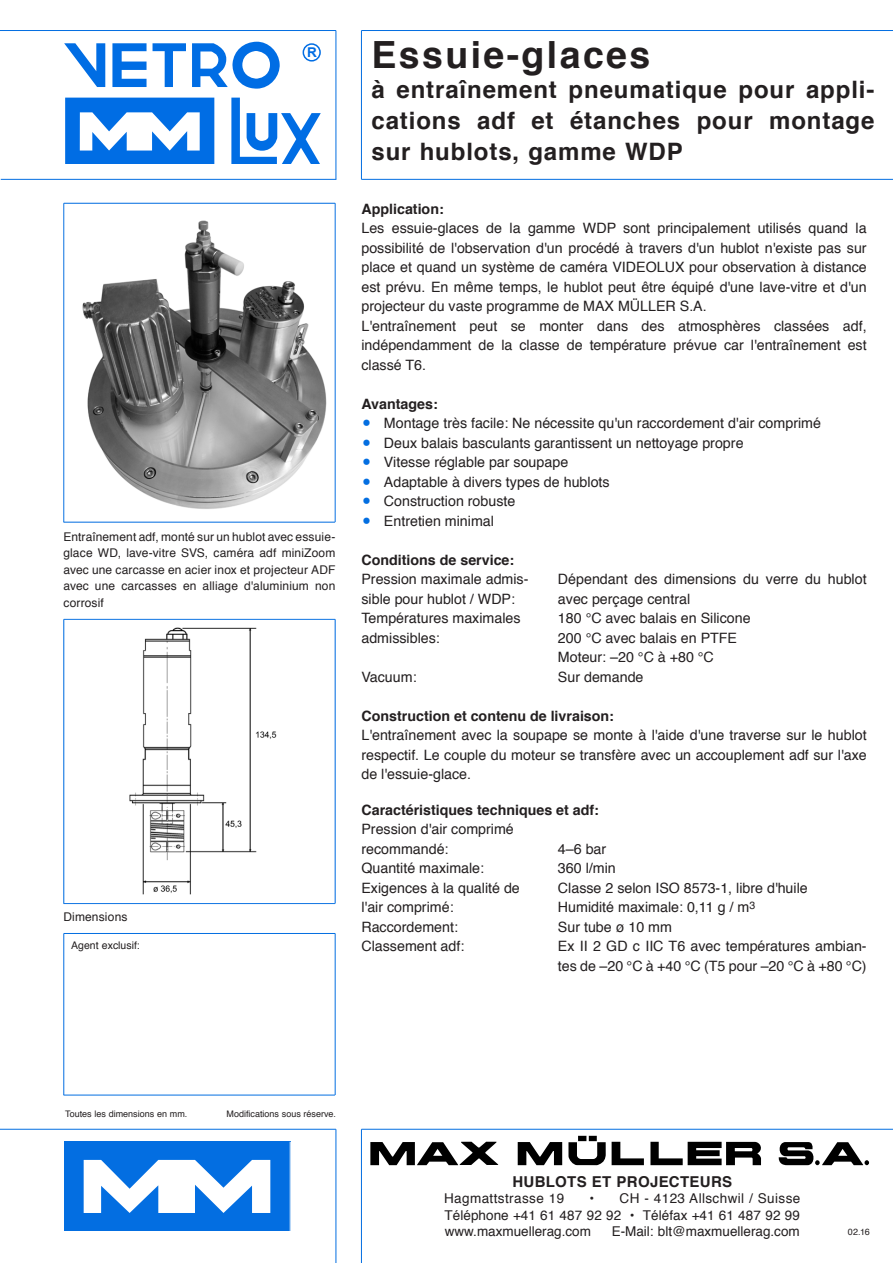
<style>
.page{position:relative;width:893px;height:1263px;background:#fff}
.page>*{position:absolute;margin:0;border:0;box-sizing:border-box;transform-origin:0 0}
.t1{font:700 37.5px "Helvetica";letter-spacing:.065em;color:#231f20}
.t2{font:700 24px/30.8px "Helvetica";letter-spacing:.035em;color:#231f20;text-align:justify}
.t3{font:700 15px "Helvetica";letter-spacing:.02em;color:#231f20}
.t4{font:14.25px/19.5px "Helvetica";color:#231f20}
.t5{font:700 14.25px "Helvetica";color:#231f20}
.t6{font:13.5px/16.2px "Helvetica";letter-spacing:.005em;color:#231f20;text-align:justify}
.t7{font:13.5px "Helvetica";letter-spacing:.03em;color:#231f20}
.t8{font:700 13.5px "Arial";color:#006de4}
.t9{font:12px/16.5px "Helvetica";letter-spacing:.01em;color:#231f20;text-align:justify}
.t10{font:10.5px "Helvetica";color:#231f20}
.t11{font:9px "Helvetica";color:#231f20}
.s1{font-size:28.5px;color:#036ee1}
</style>
<div class="page">
<hr style="left:361px;top:30px;width:532px;height:1px;background:#036ee1">
<hr style="left:361px;top:179px;width:532px;height:1px;background:#036ee1">
<hr style="left:361px;top:31px;width:1px;height:148px;background:#036ee1">
<hr style="left:361px;top:1129px;width:532px;height:1px;background:#036ee1">
<hr style="left:0;top:1129px;width:336px;height:1px;background:#036ee1">
<hr style="left:336px;top:1129px;width:1px;height:134px;background:#036ee1">
<hr style="left:361px;top:1129px;width:1px;height:134px;background:#036ee1">
<svg style="left:568px;top:1142px;width:38px;height:23px"></svg>
<div style="left:589px;top:1136px;width:8px;height:5px;background:#000"></div>
<div style="left:578px;top:1136px;width:8px;height:5px;background:#000"></div>
<svg style="left:518px;top:1142px;width:44px;height:23px"></svg>
<svg style="left:650px;top:1142px;width:111px;height:23px"></svg>
<svg style="left:612px;top:1142px;width:32px;height:23px"></svg>
<svg style="left:370px;top:1142px;width:128px;height:23px"></svg>
<svg style="left:778px;top:1142px;width:91px;height:23px"></svg>
<div style="left:64px;top:1142px;width:226px;height:89px;background:#036ee1"></div>
<svg style="left:84px;top:1160px;width:186px;height:53px"></svg>
<hr style="left:0;top:30px;width:336px;height:1px;background:#036ee1">
<hr style="left:1px;top:179px;width:335px;height:1px;background:#036ee1">
<hr style="left:336px;top:31px;width:1px;height:148px;background:#036ee1">
<svg style="left:64px;top:43px;width:41px;height:44px"></svg>
<svg style="left:112px;top:43px;width:35px;height:44px"></svg>
<svg style="left:153px;top:43px;width:33px;height:44px"></svg>
<svg style="left:192px;top:41px;width:88px;height:48px"></svg>
<div style="left:242px;top:51px;width:28px;height:28px;background:#fff;border-radius:50%"></div>
<div style="left:65px;top:98px;width:149px;height:65px;background:#006de4"></div>
<svg style="left:80px;top:112px;width:120px;height:39px"></svg>
<svg style="left:231px;top:98px;width:90px;height:65px"></svg>
<div style="left:303px;top:43px;width:18px;height:19px;border:2px solid #006de4;border-radius:50%"></div>
<hr style="left:335px;top:203px;width:1px;height:319px;background:#036ee1">
<hr style="left:63px;top:203px;width:1px;height:319px;background:#036ee1">
<hr style="left:64px;top:522px;width:271px;height:1px;background:#036ee1">
<hr style="left:64px;top:203px;width:271px;height:1px;background:#036ee1">
<img style="left:82px;top:220px;width:245px;height:289px">
<hr style="left:335px;top:619px;width:1px;height:284px;background:#036ee1">
<hr style="left:63px;top:619px;width:1px;height:284px;background:#036ee1">
<hr style="left:64px;top:903px;width:271px;height:1px;background:#036ee1">
<hr style="left:64px;top:619px;width:271px;height:1px;background:#036ee1">
<img style="left:129px;top:627px;width:148px;height:268px">
<hr style="left:335px;top:933px;width:1px;height:162px;background:#036ee1">
<hr style="left:63px;top:933px;width:1px;height:162px;background:#036ee1">
<hr style="left:64px;top:1095px;width:271px;height:1px;background:#036ee1">
<hr style="left:64px;top:933px;width:271px;height:1px;background:#036ee1">
<p class="t8" style="left:307px;top:43px;width:11px">R</p>
<p class="t9" style="left:63px;top:528px;width:273px">Entraînement adf, monté sur un hublot avec essuie&shy;glace WD, lave-vitre SVS, caméra adf miniZoom avec une carcasse en acier inox et projecteur ADF avec une carcasses en alliage d'aluminium non corrosif</p>
<p class="t9" style="left:63px;top:908px;width:66px">Dimensions</p>
<p class="t10" style="left:71px;top:937px;width:70px">Agent exclusif:</p>
<h1 class="t1" style="left:371px;top:24px;width:280px">Essuie-glaces</h1>
<h2 class="t2" style="left:371px;top:75px;width:505px">à entraînement pneumatique pour appli&shy;cations adf et étanches pour montage sur hublots, gamme WDP</h2>
<p class="t5" style="left:361px;top:197px;width:84px">Application:</p>
<p class="t4" style="left:361px;top:219px;width:507px">Les essuie-glaces de la gamme WDP sont principalement utilisés quand la possibilité de l'observation d'un procédé à travers d'un hublot n'existe pas sur place et quand un système de caméra VIDEOLUX pour observation à distance est prévu. En même temps, le hublot peut être équipé d'une lave-vitre et d'un projecteur du vaste programme de MAX MÜLLER S.A.<br>L'entraînement peut se monter dans des atmosphères classées adf, indépendamment de la classe de température prévue car l'entraînement est classé T6.</p>
<p class="t5" style="left:361px;top:392px;width:78px">Avantages:</p>
<p class="t4" style="left:361px;top:414px;width:461px"><span class="s1">•</span> Montage très facile: Ne nécessite qu'un raccordement d'air comprimé</p>
<p class="t4" style="left:361px;top:433px;width:384px"><span class="s1">•</span> Deux balais basculants garantissent un nettoyage propre</p>
<p class="t4" style="left:361px;top:453px;width:208px"><span class="s1">•</span> Vitesse réglable par soupape</p>
<p class="t4" style="left:361px;top:472px;width:250px"><span class="s1">•</span> Adaptable à divers types de hublots</p>
<p class="t4" style="left:361px;top:492px;width:155px"><span class="s1">•</span> Construction robuste</p>
<p class="t4" style="left:361px;top:511px;width:134px"><span class="s1">•</span> Entretien minimal</p>
<p class="t5" style="left:361px;top:548px;width:154px">Conditions de service:</p>
<p class="t4" style="left:361px;top:570px;width:169px">Pression maximale admis-</p>
<p class="t4" style="left:558px;top:570px;width:310px">Dépendant des dimensions du verre du hublot</p>
<p class="t4" style="left:361px;top:589px;width:155px">sible pour hublot / WDP:</p>
<p class="t4" style="left:558px;top:589px;width:134px">avec perçage central</p>
<p class="t4" style="left:361px;top:609px;width:161px">Températures maximales</p>
<p class="t4" style="left:558px;top:609px;width:194px">180 °C avec balais en Silicone</p>
<p class="t4" style="left:361px;top:628px;width:80px">admissibles:</p>
<p class="t4" style="left:558px;top:628px;width:181px">200 °C avec balais en PTFE<br>Moteur: –20 °C à +80 °C</p>
<p class="t4" style="left:361px;top:667px;width:57px">Vacuum:</p>
<p class="t4" style="left:558px;top:667px;width:87px">Sur demande</p>
<p class="t5" style="left:361px;top:704px;width:254px">Construction et contenu de livraison:</p>
<p class="t4" style="left:361px;top:726px;width:507px;text-align:justify">L'entraînement avec la soupape se monte à l'aide d'une traverse sur le hublot respectif. Le couple du moteur se transfère avec un accouplement adf sur l'axe de l'essuie-glace.</p>
<p class="t5" style="left:361px;top:798px;width:239px">Caractéristiques techniques et adf:</p>
<p class="t4" style="left:361px;top:820px;width:154px">Pression d'air comprimé recommandé:</p>
<p class="t4" style="left:558px;top:839px;width:50px">4–6 bar</p>
<p class="t4" style="left:361px;top:859px;width:124px">Quantité maximale:</p>
<p class="t4" style="left:558px;top:859px;width:59px">360 l/min</p>
<p class="t4" style="left:361px;top:878px;width:160px">Exigences à la qualité de</p>
<p class="t4" style="left:558px;top:878px;width:251px">Classe 2 selon ISO 8573-1, libre d'huile</p>
<p class="t4" style="left:361px;top:898px;width:94px">l'air comprimé:</p>
<p class="t4" style="left:558px;top:898px;width:199px">Humidité maximale: 0,11 g / m<sup>3</sup></p>
<p class="t4" style="left:361px;top:917px;width:98px">Raccordement:</p>
<p class="t4" style="left:558px;top:917px;width:116px">Sur tube ø 10 mm</p>
<p class="t4" style="left:361px;top:937px;width:104px">Classement adf:</p>
<p class="t4" style="left:558px;top:937px;width:310px">Ex II 2 GD c IIC T6 avec températures ambian&shy;tes de –20 °C à +40 °C (T5 pour –20 °C à +80 °C)</p>
<p class="t11" style="left:65px;top:1107px;width:124px">Toutes les dimensions en mm.</p>
<p class="t11" style="left:227px;top:1107px;width:111px">Modifications sous réserve.</p>
<p class="t3" style="left:512px;top:1170px;width:221px">HUBLOTS ET PROJECTEURS</p>
<p class="t7" style="left:444px;top:1188px;width:122px">Hagmattstrasse 19</p>
<p class="t6" style="left:445px;top:1191px;width:357px;text-indent:145px">• CH - 4123 Allschwil / Suisse Téléphone +41 61 487 92 92 • Téléfax +41 61 487 92 99 www.maxmuellerag.com</p>
<p class="t6" style="left:612px;top:1223px;width:190px">E-Mail: blt@maxmuellerag.com</p>
<p class="t11" style="left:848px;top:1225px;width:24px">02.16</p>
</div>
